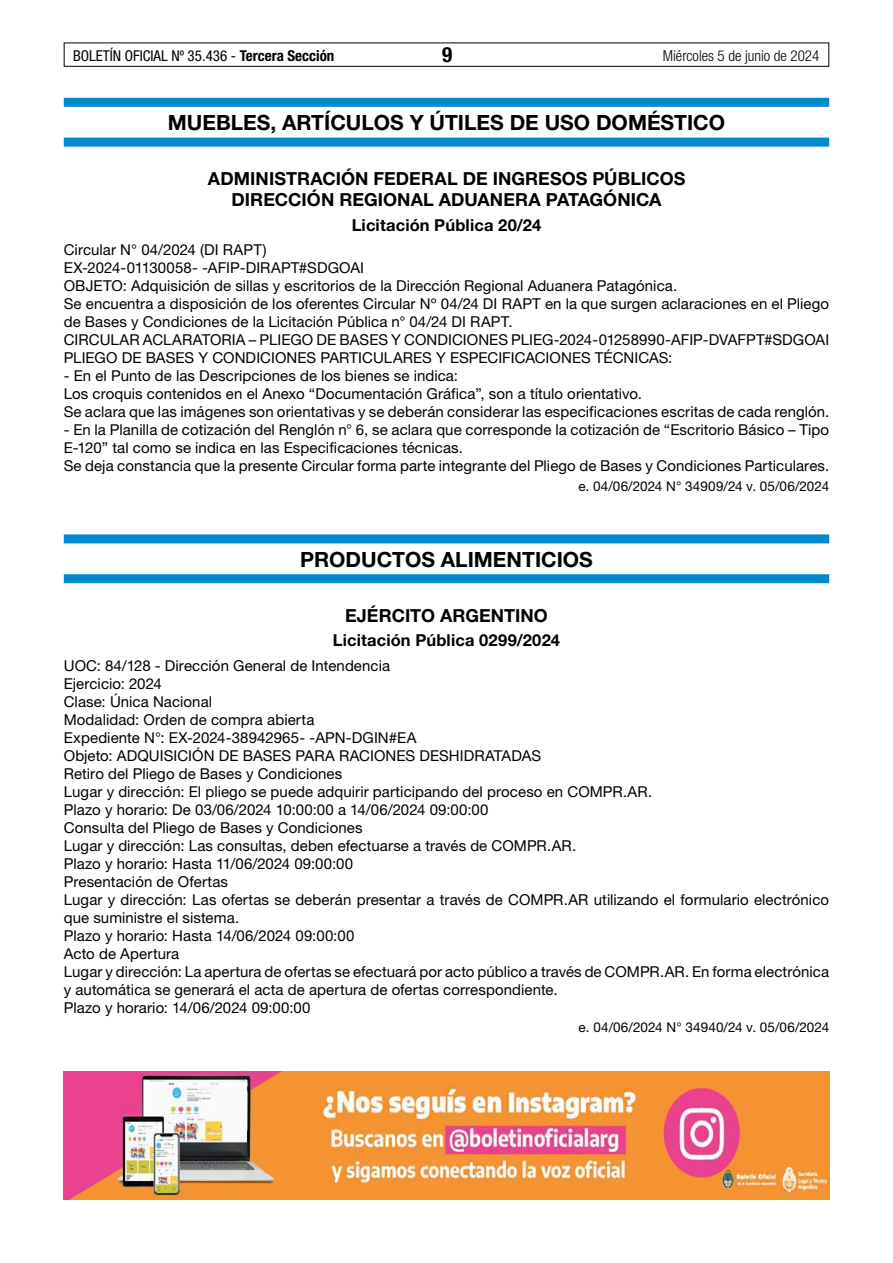
<style>
.page{position:relative;width:893px;height:1263px;background:#fff}
.page>*{position:absolute;margin:0;border:0;box-sizing:border-box;transform-origin:0 0}
.t1{font:700 21px "Helvetica Neue LT Std";color:#000}
.t2{font:700 condensed 21px "Helvetica Neue LT Std";color:#000}
.t3{font:700 18px/21px "Helvetica Neue LT Std";letter-spacing:.005em;color:#000}
.t4{font:700 16.5px "Helvetica Neue LT Std";letter-spacing:.01em;color:#000}
.t5{font:15px/18px "Helvetica Neue LT Std";letter-spacing:.005em;color:#000}
.t6{font:condensed 15px "Helvetica Neue LT Std";color:#000}
.t7{font:300 condensed 15px "Helvetica Neue LT Std";color:#000}
.t8{font:13.5px "Helvetica Neue LT Std";letter-spacing:.01em;color:#000}
.s1{font-weight:700}
.s2{color:#fff}
</style>
<div class="page">
<div style="left:64px;top:43px;width:765px;height:24px;border:1px solid #000"></div>
<div style="left:64px;top:98px;width:765px;height:9px;background:#0089cf"></div>
<div style="left:64px;top:138px;width:765px;height:9px;background:#0089cf"></div>
<div style="left:64px;top:534px;width:765px;height:9px;background:#0089cf"></div>
<div style="left:64px;top:574px;width:765px;height:9px;background:#0089cf"></div>
<img style="left:64px;top:1072px;width:765px;height:127px">
<p class="t6" style="left:73px;top:47px;width:263px">BOLETÍN OFICIAL Nº 35.436 - <span class="s1">Tercera Sección</span></p>
<h1 class="t2" style="left:442px;top:42px;width:12px">9</h1>
<p class="t7" style="left:663px;top:47px;width:158px">Miércoles 5 de junio de 2024</p>
<h1 class="t1" style="left:168px;top:110px;width:559px">MUEBLES, ARTÍCULOS Y ÚTILES DE USO DOMÉSTICO</h1>
<p class="t3" style="left:231px;top:168px;width:468px;text-indent:-24px">ADMINISTRACIÓN FEDERAL DE INGRESOS PÚBLICOS <span class="s2">-<br></span>DIRECCIÓN REGIONAL ADUANERA PATAGÓNICA</p>
<p class="t4" style="left:352px;top:214px;width:191px">Licitación Pública 20/24</p>
<p class="t5" style="left:64px;top:240px;width:767px">Circular N° 04/2024 (DI RAPT)<br>EX-2024-01130058- -AFIP-DIRAPT#SDGOAI<br>OBJETO: Adquisición de sillas y escritorios de la Dirección Regional Aduanera Patagónica.<br>Se encuentra a disposición de los oferentes Circular Nº 04/24 DI RAPT en la que surgen aclaraciones en el Pliego de Bases y Condiciones de la Licitación Pública n° 04/24 DI RAPT.<br>CIRCULAR ACLARATORIA – PLIEGO DE BASES Y CONDICIONES PLIEG-2024-01258990-AFIP-DVAFPT#SDGOAI PLIEGO DE BASES Y CONDICIONES PARTICULARES Y ESPECIFICACIONES TÉCNICAS:</p>
<p class="t5" style="left:64px;top:366px;width:767px">- En el Punto de las Descripciones de los bienes se indica:<br>Los croquis contenidos en el Anexo “Documentación Gráfica”, son a título orientativo.<br>Se aclara que las imágenes son orientativas y se deberán considerar las especificaciones escritas de cada renglón.</p>
<p class="t5" style="left:64px;top:420px;width:767px">- En la Planilla de cotización del Renglón n° 6, se aclara que corresponde la cotización de “Escritorio Básico – Tipo<br>E-120” tal como se indica en las Especificaciones técnicas.<br>Se deja constancia que la presente Circular forma parte integrante del Pliego de Bases y Condiciones Particulares.</p>
<p class="t8" style="left:578px;top:478px;width:252px">e. 04/06/2024 N° 34909/24 v. 05/06/2024</p>
<h1 class="t1" style="left:300px;top:546px;width:294px">PRODUCTOS ALIMENTICIOS</h1>
<p class="t3" style="left:345px;top:604px;width:204px">EJÉRCITO ARGENTINO</p>
<p class="t4" style="left:333px;top:630px;width:229px">Licitación Pública 0299/2024</p>
<p class="t5" style="left:64px;top:656px;width:767px">UOC: 84/128 - Dirección General de Intendencia<br>Ejercicio: 2024<br>Clase: Única Nacional<br>Modalidad: Orden de compra abierta<br>Expediente N°: EX-2024-38942965- -APN-DGIN#EA<br>Objeto: ADQUISICIÓN DE BASES PARA RACIONES DESHIDRATADAS<br>Retiro del Pliego de Bases y Condiciones<br>Lugar y dirección: El pliego se puede adquirir participando del proceso en COMPR.AR.<br>Plazo y horario: De 03/06/2024 10:00:00 a 14/06/2024 09:00:00<br>Consulta del Pliego de Bases y Condiciones<br>Lugar y dirección: Las consultas, deben efectuarse a través de COMPR.AR.<br>Plazo y horario: Hasta 11/06/2024 09:00:00<br>Presentación de Ofertas<br>Lugar y dirección: Las ofertas se deberán presentar a través de COMPR.AR utilizando el formulario electrónico que suministre el sistema.<br>Plazo y horario: Hasta 14/06/2024 09:00:00<br>Acto de Apertura<br>Lugar y dirección: La apertura de ofertas se efectuará por acto público a través de COMPR.AR. En forma electrónica y automática se generará el acta de apertura de ofertas correspondiente.<br>Plazo y horario: 14/06/2024 09:00:00</p>
<p class="t8" style="left:579px;top:1019px;width:252px">e. 04/06/2024 N° 34940/24 v. 05/06/2024</p>
</div>
